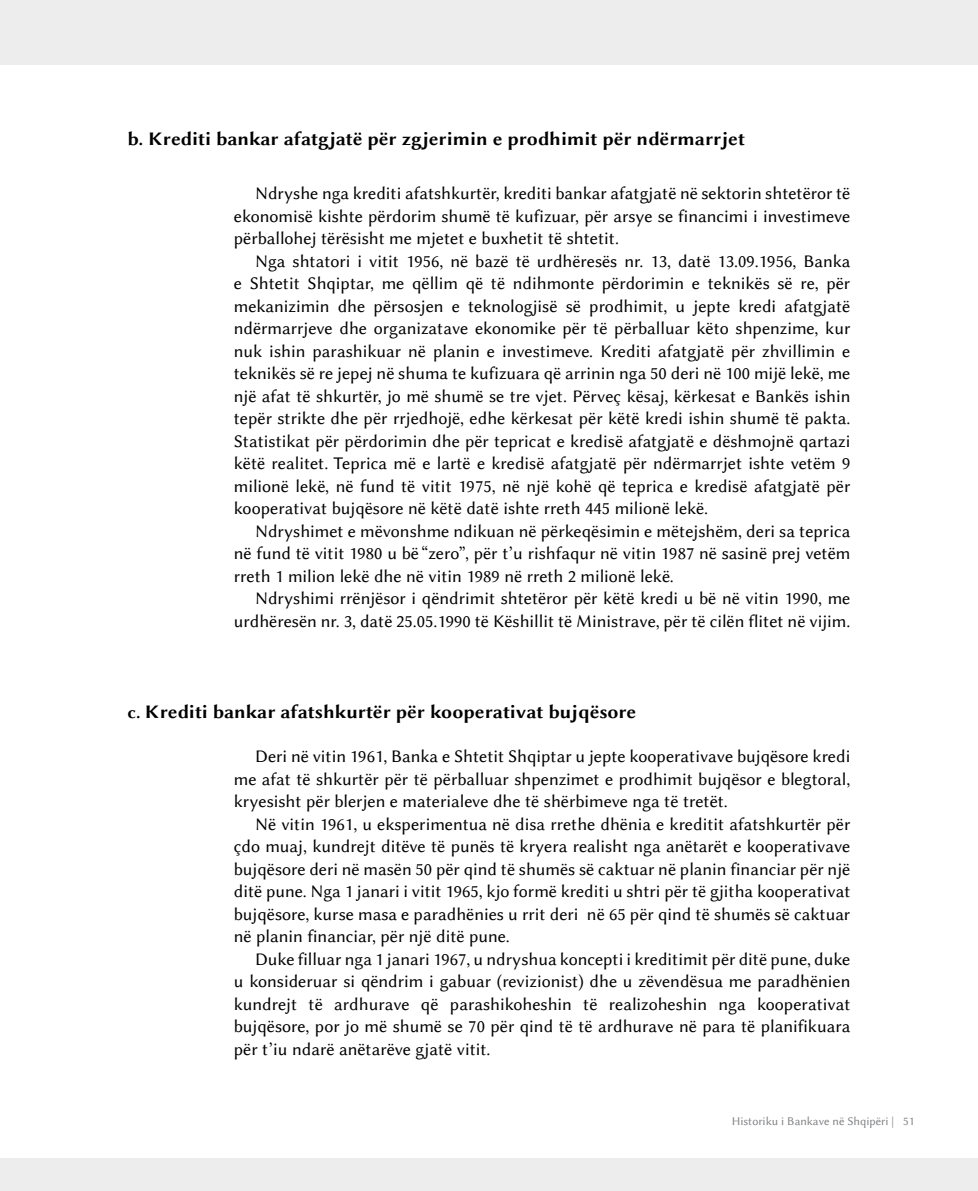
<style>
.page{position:relative;width:978px;height:1191px;background:#fff}
.page>*{position:absolute;margin:0;border:0;box-sizing:border-box;transform-origin:0 0}
.t1{font:19.5px "Lin Biolinum B";color:#000}
.t2{font:18px/22.5px "Lin Biolinum";color:#000;text-align:justify}
.t3{font:12px "Lin Biolinum";color:#808285}
.s1{font-size:18px}
</style>
<div class="page">
<div style="left:0;top:0;width:978px;height:65px;background:#ededee"></div>
<div style="left:0;top:1158px;width:978px;height:33px;background:#ededee"></div>
<p class="t1" style="left:128px;top:125px;width:619px">b. Krediti bankar afatgjatë për zgjerimin e prodhimit për ndërmarrjet</p>
<p class="t2" style="left:234px;top:182px;width:618px;text-indent:21px">N dryshe nga krediti afatshkurtër, krediti bankar afatgjatë në sektorin shtetëror të ekonomisë kishte përdorim shumë të kufizuar, për arsye se financimi i investimeve përballohej tërësisht me mjetet e buxhetit të shtetit.</p>
<p class="t2" style="left:234px;top:250px;width:618px;text-indent:21px">Nga shtatori i vitit 1956, në bazë të urdhëresës nr. 13, datë 13.09.1956, Banka e Shtetit Shqiptar, me qëllim që të ndihmonte përdorimin e teknikës së re, për mekanizimin dhe përsosjen e teknologjisë së prodhimit, u jepte kredi afatgjatë ndërmarrjeve dhe organizatave ekonomike për të përballuar këto shpenzime, kur nuk ishin parashikuar në planin e investimeve. Krediti afatgjatë për zhvillimin e teknikës së re jepej në shuma te kufizuara që arrinin nga 50 deri në 100 mijë lekë, me një afat të shkurtër, jo më shumë se tre vjet. Përveç kësaj, kërkesat e Bankës ishin tepër strikte dhe për rrjedhojë, edhe kërkesat për këtë kredi ishin shumë të pakta.<br>Statistikat për përdorimin dhe për tepricat e kredisë afatgjatë e dëshmojnë qartazi këtë realitet. Teprica më e lartë e kredisë afatgjatë për ndërmarrjet ishte vetëm 9 milionë lekë, në fund të vitit 1975, në një kohë që teprica e kredisë afatgjatë për kooperativat bujqësore në këtë datë ishte rreth 445 milionë lekë.</p>
<p class="t2" style="left:234px;top:520px;width:618px;text-indent:21px">N dryshimet e mëvonshme ndikuan në përkeqësimin e mëtejshëm, deri sa teprica në fund të vitit 1980 u bë “zero”, për t’u rishfaqur në vitin 1987 në sasinë prej vetëm rreth 1 milion lekë dhe në vitin 1989 në rreth 2 milionë lekë.</p>
<p class="t2" style="left:234px;top:587px;width:618px;text-align:right">N dryshimi rrënjësor i qëndrimit shtetëror për këtë kredi u bë në vitin 1990, me urdhëresën nr. 3, datë 25.05.1990 të Këshillit të Ministrave, për të cilën flitet në vijim.</p>
<p class="t1" style="left:128px;top:697px;width:510px"><span class="s1">c.</span> Krediti bankar afatshkurtër për kooperativat bujqësore</p>
<p class="t2" style="left:234px;top:745px;width:618px;text-indent:21px">Deri në vitin 1961, Banka e Shtetit Shqiptar u jepte kooperativave bujqësore kredi me afat të shkurtër për të përballuar shpenzimet e prodhimit bujqësor e blegtoral, kryesisht për blerjen e materialeve dhe të shërbimeve nga të tretët.</p>
<p class="t2" style="left:234px;top:813px;width:618px;text-indent:21px">Në vitin 1961, u eksperimentua në disa rrethe dhënia e kreditit afatshkurtër për çdo muaj, kundrejt ditëve të punës të kryera realisht nga anëtarët e kooperativave bujqësore deri në masën 50 për qind të shumës së caktuar në planin financiar për një ditë pune. Nga 1 janari i vitit 1965, kjo formë krediti u shtri për të gjitha kooperativat bujqësore, kurse masa e paradhënies u rrit deri në 65 për qind të shumës së caktuar në planin financiar, për një ditë pune.</p>
<p class="t2" style="left:234px;top:948px;width:618px;text-indent:21px">Duke filluar nga 1 janari 1967, u ndryshua koncepti i kreditimit për ditë pune, duke u konsideruar si qëndrim i gabuar (revizionist) dhe u zëvendësua me paradhënien kundrejt të ardhurave që parashikoheshin të realizoheshin nga kooperativat bujqësore, por jo më shumë se 70 për qind të të ardhurave në para të planifikuara për t’iu ndarë anëtarëve gjatë vitit.</p>
<p class="t3" style="left:732px;top:1113px;width:184px">Historiku i Bankave në Shqipëri | 51</p>
</div>
